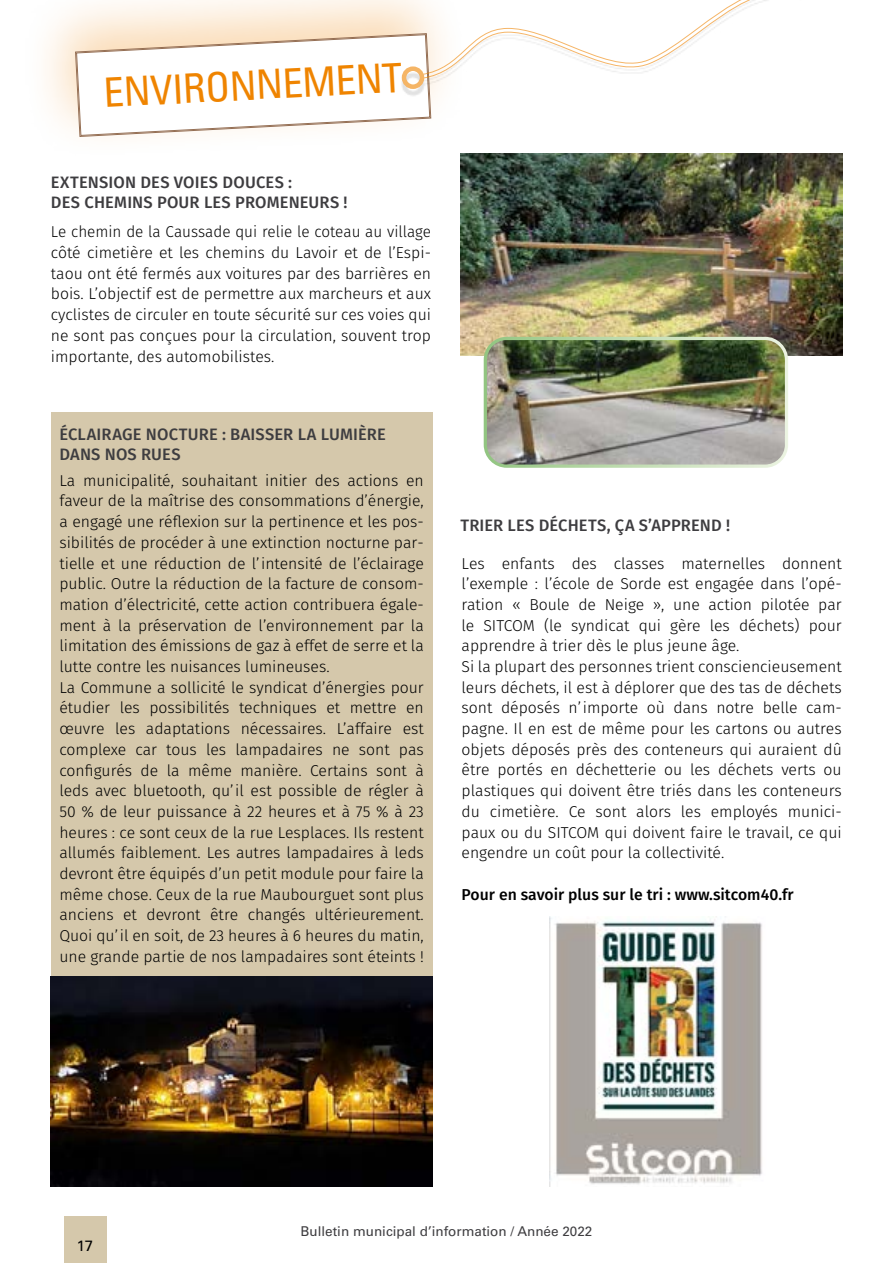
<style>
.page{position:relative;width:893px;height:1263px;background:#fff}
.page>*{position:absolute;margin:0;border:0;box-sizing:border-box;transform-origin:0 0}
.t1{font:condensed 40.5px "Univers LT Std";color:#ef8400}
.t2{font:500 16.5px/19.8px "Fira Sans";letter-spacing:.01em;color:#3e3d40}
.t3{font:300 15.75px/20.7px "Fira Sans";color:#000}
.t4{font:500 15.75px "Fira Sans";color:#000}
.t5{font:15px "Univers LT Std";color:#000}
.t6{font:13.5px "Univers LT Std";color:#3e3d40}
</style>
<div class="page">
<div style="left:51px;top:412px;width:381px;height:627px;background:#d5c8ab"></div>
<img style="left:461px;top:154px;width:381px;height:202px">
<img style="left:485px;top:338px;width:301px;height:126px">
<div style="left:484px;top:337px;width:304px;height:131px;border:3px solid #fff;border-radius:22px"></div>
<div style="left:64px;top:1216px;width:42px;height:47px;background:#d5c8ab"></div>
<div style="left:20px;top:0;width:449px;height:161px;background:#ef8400;opacity:.3"></div>
<svg style="left:75px;top:0;width:692px;height:137px"></svg>
<div style="left:402px;top:66px;width:22px;height:23px;border:4px solid #ef8400;border-radius:50%"></div>
<img style="left:51px;top:977px;width:381px;height:209px">
<img style="left:549px;top:917px;width:213px;height:269px">
<h1 class="t1" style="left:103px;top:67px;width:300px;rotate:-3deg">ENVIRONNEMENT</h1>
<p class="t2" style="left:51px;top:171px;width:298px">EXTENSION DES VOIES DOUCES :<br>DES CHEMINS POUR LES PROMENEURS !</p>
<p class="t3" style="left:51px;top:221px;width:382px;text-align:justify">Le chemin de la Caussade qui relie le coteau au village côté cimetière et les chemins du Lavoir et de l’Espi&shy;taou ont été fermés aux voitures par des barrières en bois. L’objectif est de permettre aux marcheurs et aux cyclistes de circuler en toute sécurité sur ces voies qui ne sont pas conçues pour la circulation, souvent trop importante, des automobilistes.</p>
<p class="t2" style="left:59px;top:423px;width:328px">ÉCLAIRAGE NOCTURE : BAISSER LA LUMIÈRE<br>DANS NOS RUES</p>
<p class="t3" style="left:59px;top:470px;width:366px">La municipalité, souhaitant initier des actions en faveur de la maîtrise des consommations d’énergie, a engagé une réflexion sur la pertinence et les pos&shy;sibilités de procéder à une extinction nocturne par&shy;tielle et une réduction de l’intensité de l’éclairage public. Outre la réduction de la facture de consom&shy;mation d’électricité, cette action contribuera égale&shy;ment à la préservation de l’environnement par la limitation des émissions de gaz à effet de serre et la lutte contre les nuisances lumineuses.<br>La Commune a sollicité le syndicat d’énergies pour étudier les possibilités techniques et mettre en œuvre les adaptations nécessaires. L’affaire est complexe car tous les lampadaires ne sont pas configurés de la même manière. Certains sont à leds avec bluetooth, qu’il est possible de régler à 50 % de leur puissance à 22 heures et à 75 % à 23 heures : ce sont ceux de la rue Lesplaces. Ils restent allumés faiblement. Les autres lampadaires à leds devront être équipés d’un petit module pour faire la même chose. Ceux de la rue Maubourguet sont plus anciens et devront être changés ultérieurement.<br>Quoi qu’il en soit, de 23 heures à 6 heures du matin, une grande partie de nos lampadaires sont éteints !</p>
<p class="t2" style="left:460px;top:514px;width:271px">TRIER LES DÉCHETS, ÇA S’APPREND !</p>
<p class="t3" style="left:462px;top:553px;width:382px">Les enfants des classes maternelles donnent l’exemple : l’école de Sorde est engagée dans l’opé&shy;ration « Boule de Neige », une action pilotée par le SITCOM (le syndicat qui gère les déchets) pour apprendre à trier dès le plus jeune âge.<br>Si la plupart des personnes trient consciencieusement leurs déchets, il est à déplorer que des tas de déchets sont déposés n’importe où dans notre belle cam&shy;pagne. Il en est de même pour les cartons ou autres objets déposés près des conteneurs qui auraient dû être portés en déchetterie ou les déchets verts ou plastiques qui doivent être triés dans les conteneurs du cimetière. Ce sont alors les employés munici&shy;paux ou du SITCOM qui doivent faire le travail, ce qui engendre un coût pour la collectivité.</p>
<p class="t4" style="left:462px;top:881px;width:334px">Pour en savoir plus sur le tri : www.sitcom40.fr</p>
<p class="t5" style="left:77px;top:1237px;width:18px">17</p>
<p class="t6" style="left:301px;top:1223px;width:293px">Bulletin municipal d’information / Année 2022</p>
</div>
